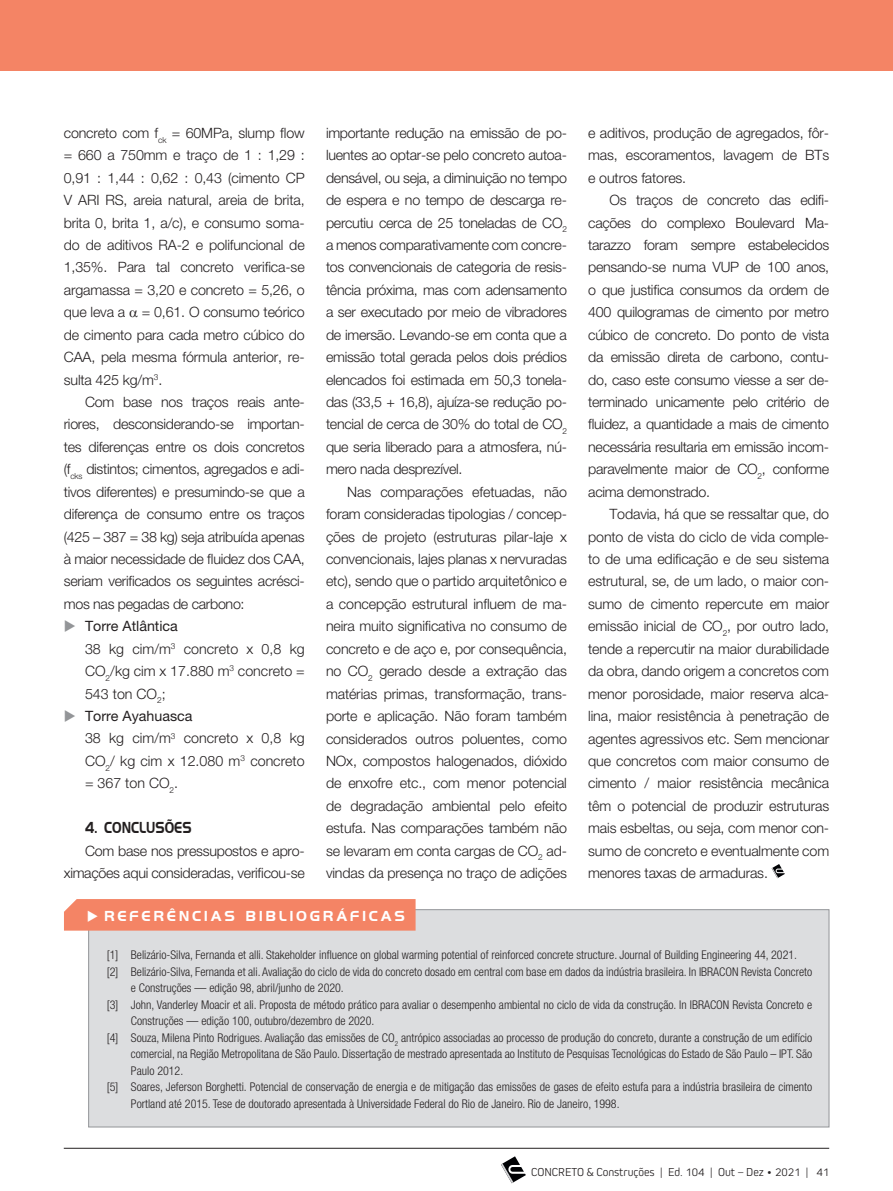
<style>
.page{position:relative;width:893px;height:1191px;background:#fff}
.page>*{position:absolute;margin:0;border:0;box-sizing:border-box;transform-origin:0 0}
.t1{font:700 16.5px "Handel Got D";color:#231f20;scale:.8 1}
.t2{font:700 15px "Handel Got D";letter-spacing:.18em;color:#fff}
.t3{font:300 14.25px/22.5px "Helvetica Neue LT Std";letter-spacing:-.01em;color:#231f20;text-align:justify}
.t4{font:300 condensed 12px "Helvetica Neue LT Std";color:#231f20}
.t5{font:300 12px "Kiro";color:#231f20}
.s1{color:#939598}
.s2{font-weight:400}
</style>
<div class="page">
<svg style="left:501px;top:1156px;width:25px;height:27px"></svg>
<hr style="left:64px;top:1148px;width:765px;height:1px;background:#231f20">
<svg style="left:772px;top:864px;width:13px;height:14px"></svg>
<div style="left:0;top:0;width:893px;height:70px;background:#f48465"></div>
<div style="left:88px;top:909px;width:741px;height:218px;background:#dcdddf;border:1px solid #939598"></div>
<div style="left:64px;top:899px;width:352px;height:31px;background:#f48465"></div>
<p class="t3" style="left:64px;top:121px;width:242px">concreto com f<sub>ck</sub> = 60MPa, slump flow = 660 a 750mm e traço de 1 : 1,29 :<br>0,91 : 1,44 : 0,62 : 0,43 (cimento CP V ARI RS, areia natural, areia de brita, brita 0, brita 1, a/c), e consumo soma&shy;do de aditivos RA-2 e polifuncional de 1,35%. Para tal concreto verifica-se argamassa = 3,20 e concreto = 5,26, o que leva a = 0,61. O consumo teórico de cimento para cada metro cúbico do CAA, pela mesma fórmula anterior, re&shy;sulta 425 kg/m<sup>3</sup>.</p>
<p class="t3" style="left:64px;top:390px;width:242px;text-indent:21px">Com base nos traços reais ante&shy;riores, desconsiderando-se importan&shy;tes diferenças entre os dois concretos (f<sub>cks</sub> distintos; cimentos, agregados e adi&shy;tivos diferentes) e presumindo-se que a diferença de consumo entre os traços (425 – 387 = 38 kg) seja atribuída apenas à maior necessidade de fluidez dos CAA, seriam verificados os seguintes acrésci&shy;mos nas pegadas de carbono:</p>
<p class="t3" style="left:85px;top:614px;width:221px;text-align:left;text-indent:-21px"><span class="s1">◆</span> <span class="s2">Torre Atlântica<br></span>38 kg cim/m<sup>3</sup> concreto x 0,8 kg<br>CO<sub>2</sub>/kg cim x 17.880 m<sup>3</sup> concreto =<br>543 ton CO<sub>2</sub>;</p>
<p class="t3" style="left:85px;top:704px;width:221px;text-align:left;text-indent:-21px"><span class="s1">◆</span> <span class="s2">Torre Ayahuasca<br></span>38 kg cim/m<sup>3</sup> concreto x 0,8 kg<br>CO<sub>2</sub>/ kg cim x 12.080 m<sup>3</sup> concreto = 367 ton CO<sub>2</sub>.</p>
<p class="t1" style="left:85px;top:818px;width:135px">4. CONCLUSÕES</p>
<p class="t3" style="left:64px;top:839px;width:242px;text-align:right">Com base nos pressupostos e apro&shy;ximações aqui consideradas, verificou-se</p>
<p class="t3" style="left:326px;top:121px;width:242px">importante redução na emissão de po&shy;luentes ao optar-se pelo concreto autoa&shy;densável, ou seja, a diminuição no tempo de espera e no tempo de descarga re&shy;percutiu cerca de 25 toneladas de CO<sub>2 </sub>a menos comparativamente com concre&shy;tos convencionais de categoria de resis&shy;tência próxima, mas com adensamento a ser executado por meio de vibradores de imersão. Levando-se em conta que a emissão total gerada pelos dois prédios elencados foi estimada em 50,3 tonela&shy;das (33,5 + 16,8), ajuíza-se redução po&shy;tencial de cerca de 30% do total de CO<sub>2 </sub>que seria liberado para a atmosfera, nú&shy;mero nada desprezível.</p>
<p class="t3" style="left:326px;top:480px;width:242px;text-indent:21px">Nas comparações efetuadas, não foram consideradas tipologias / concep&shy;ções de projeto (estruturas pilar-laje x convencionais, lajes planas x nervuradas etc), sendo que o partido arquitetônico e a concepção estrutural influem de ma&shy;neira muito significativa no consumo de concreto e de aço e, por consequência, no CO<sub>2</sub> gerado desde a extração das matérias primas, transformação, trans&shy;porte e aplicação. Não foram também considerados outros poluentes, como NOx, compostos halogenados, dióxido de enxofre etc., com menor potencial de degradação ambiental pelo efeito estufa. Nas comparações também não se levaram em conta cargas de CO<sub>2</sub> ad&shy;vindas da presença no traço de adições</p>
<p class="t2" style="left:87px;top:907px;width:319px">◆ REFERÊNCIAS BIBLIOGRÁFICAS</p>
<p class="t3" style="left:588px;top:121px;width:242px">e aditivos, produção de agregados, fôr&shy;mas, escoramentos, lavagem de BTs e outros fatores.</p>
<p class="t3" style="left:588px;top:188px;width:242px;text-indent:21px">Os traços de concreto das edifi&shy;cações do complexo Boulevard Ma&shy;tarazzo foram sempre estabelecidos pensando-se numa VUP de 100 anos, o que justifica consumos da ordem de 400 quilogramas de cimento por metro cúbico de concreto. Do ponto de vista da emissão direta de carbono, contu&shy;do, caso este consumo viesse a ser de&shy;terminado unicamente pelo critério de fluidez, a quantidade a mais de cimento necessária resultaria em emissão incom&shy;paravelmente maior de CO<sub>2</sub>, conforme acima demonstrado.</p>
<p class="t3" style="left:588px;top:502px;width:242px;text-indent:21px">Todavia, há que se ressaltar que, do ponto de vista do ciclo de vida comple&shy;to de uma edificação e de seu sistema estrutural, se, de um lado, o maior con&shy;sumo de cimento repercute em maior emissão inicial de CO<sub>2</sub>, por outro lado, tende a repercutir na maior durabilidade da obra, dando origem a concretos com menor porosidade, maior reserva alca&shy;lina, maior resistência à penetração de agentes agressivos etc. Sem mencionar que concretos com maior consumo de cimento / maior resistência mecânica têm o potencial de produzir estruturas mais esbeltas, ou seja, com menor con&shy;sumo de concreto e eventualmente com menores taxas de armaduras.</p>
<p class="t4" style="left:107px;top:948px;width:692px">[1] Belizário-Silva, Fernanda et alli. Stakeholder influence on global warming potential of reinforced concrete structure. Journal of Building Engineering 44, 2021.</p>
<p class="t4" style="left:107px;top:964px;width:707px">[2] Belizário-Silva, Fernanda et ali. Avaliação do ciclo de vida do concreto dosado em central com base em dados da indústria brasileira. In IBRACON Revista Concreto</p>
<p class="t4" style="left:131px;top:981px;width:214px">e Construções — edição 98, abril/junho de 2020.</p>
<p class="t4" style="left:107px;top:997px;width:707px">[3] John, Vanderley Moacir et ali. Proposta de método prático para avaliar o desempenho ambiental no ciclo de vida da construção. In IBRACON Revista Concreto e</p>
<p class="t4" style="left:131px;top:1014px;width:245px">Construções — edição 100, outubro/dezembro de 2020.</p>
<p class="t4" style="left:107px;top:1030px;width:707px">[4] Souza, Milena Pinto Rodrigues. Avaliação das emissões de CO<sub>2</sub> antrópico associadas ao processo de produção do concreto, durante a construção de um edifício</p>
<p class="t4" style="left:131px;top:1047px;width:683px">comercial, na Região Metropolitana de São Paulo. Dissertação de mestrado apresentada ao Instituto de Pesquisas Tecnológicas do Estado de São Paulo – IPT. São</p>
<p class="t4" style="left:131px;top:1063px;width:54px">Paulo 2012.</p>
<p class="t4" style="left:107px;top:1080px;width:707px">[5] Soares, Jeferson Borghetti. Potencial de conservação de energia e de mitigação das emissões de gases de efeito estufa para a indústria brasileira de cimento</p>
<p class="t4" style="left:131px;top:1096px;width:490px">Portland até 2015. Tese de doutorado apresentada à Universidade Federal do Rio de Janeiro. Rio de Janeiro, 1998.</p>
<p class="t5" style="left:531px;top:1164px;width:300px">CONCRETO &amp; Construções | Ed. 104 | Out – Dez • 2021 | 41</p>
</div>
